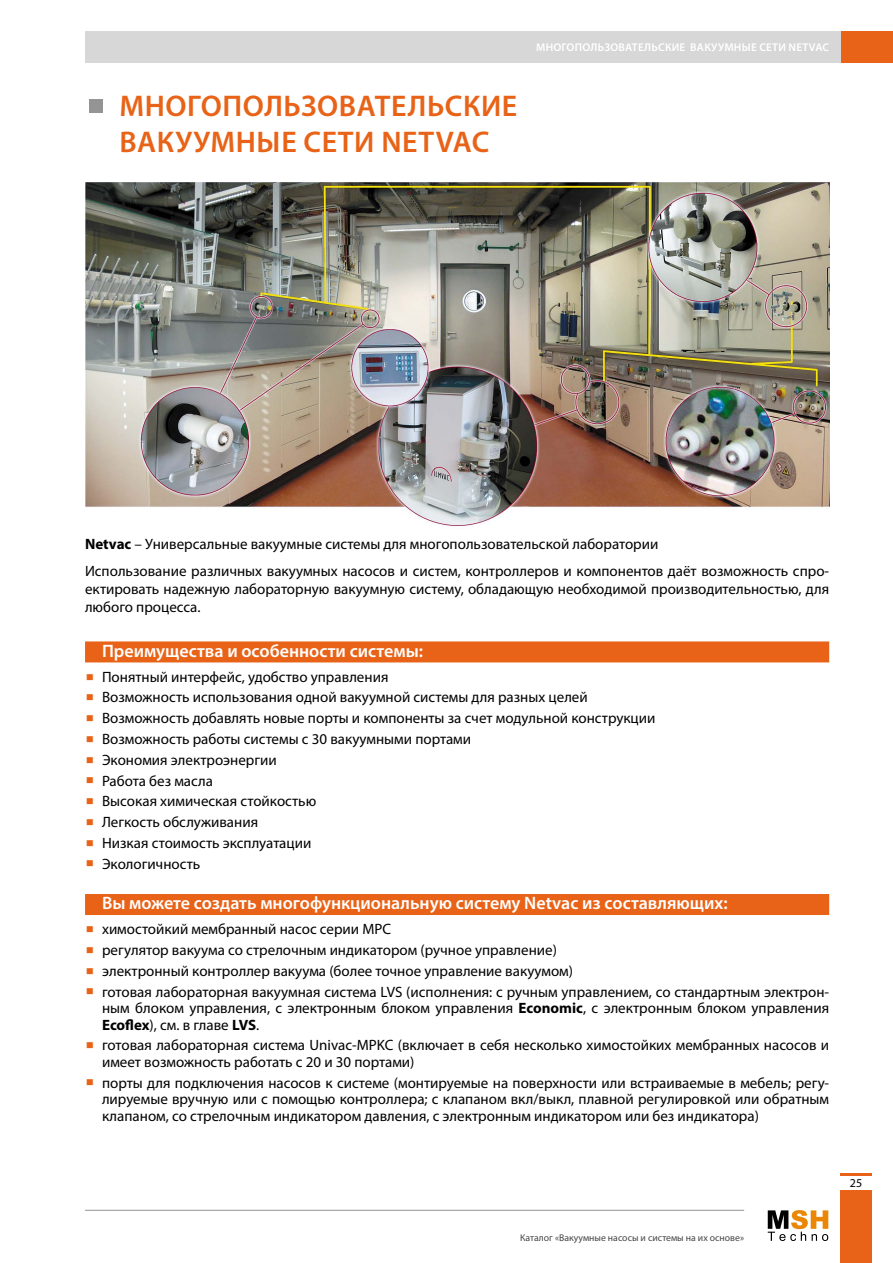
<style>
.page{position:relative;width:893px;height:1263px;background:#fff}
.page>*{position:absolute;margin:0;border:0;box-sizing:border-box;transform-origin:0 0}
.t1{font:600 30px/36px "Myriad Pro";letter-spacing:.05em;color:#e86317}
.t2{font:600 18px "Myriad Pro";color:#fff}
.t3{font:15px/16.5px "Myriad Pro";color:#000}
.t4{font:12px "Myriad Pro";color:#000}
.t5{font:600 11.25px "Myriad Pro";letter-spacing:.05em;color:#fff}
.t6{font:9.75px "Myriad Pro";color:#454545}
.s1{font-family:"Verdana";font-weight:400;font-size:60px;color:#949494}
.s2{font-weight:700}
.s3{font-family:"Verdana";font-size:27px;color:#e86317}
</style>
<div class="page">
<div style="left:840px;top:1191px;width:32px;height:72px;background:#e86317"></div>
<hr style="left:840px;top:1174px;width:32px;height:2px;background:#e86317">
<svg style="left:768px;top:1210px;width:60px;height:31px"></svg>
<hr style="left:85px;top:1210px;width:659px;height:1px;background:#949494">
<div style="left:840px;top:31px;width:53px;height:32px;background:#e86317"></div>
<div style="left:85px;top:31px;width:755px;height:32px;background:#d7d7d7"></div>
<img style="left:85px;top:183px;width:744px;height:343px">
<div style="left:85px;top:641px;width:744px;height:21px;background:#e86317"></div>
<div style="left:85px;top:894px;width:744px;height:21px;background:#e86317"></div>
<h1 class="t1" style="left:119px;top:87px;width:399px;text-indent:-34px"><span class="s1">▪</span> МНОГОПОЛЬЗОВАТЕЛЬСКИЕ<br>ВАКУУМНЫЕ СЕТИ NETVAC</h1>
<p class="t5" style="left:536px;top:40px;width:268px">МНОГОПОЛЬЗОВАТЕЛЬСКИЕ ВАКУУМНЫЕ СЕТИ NETVAC</p>
<p class="t3" style="left:85px;top:531px;width:746px;line-height:26.5px"><span class="s2">Netvac</span> – Универсальные вакуумные системы для многопользовательской лаборатории<br>Использование различных вакуумных насосов и систем, контроллеров и компонентов даёт возможность спро-</p>
<p class="t3" style="left:85px;top:579px;width:746px;line-height:18px">ектировать надежную лабораторную вакуумную систему, обладающую необходимой производительностью, для любого процесса.</p>
<p class="t2" style="left:102px;top:639px;width:322px">ПРЕИМУЩЕСТВА И ОСОБЕННОСТИ СИСТЕМЫ:</p>
<p class="t3" style="left:85px;top:668px;width:305px"><span class="s3">▪</span> Понятный интерфейс, удобство управления</p>
<p class="t3" style="left:85px;top:689px;width:504px"><span class="s3">▪</span> Возможность использования одной вакуумной системы для разных целей</p>
<p class="t3" style="left:85px;top:710px;width:572px"><span class="s3">▪</span> Возможность добавлять новые порты и компоненты за счет модульной конструкции</p>
<p class="t3" style="left:85px;top:730px;width:388px"><span class="s3">▪</span> Возможность работы системы с 30 вакуумными портами</p>
<p class="t3" style="left:85px;top:751px;width:193px"><span class="s3">▪</span> Экономия электроэнергии</p>
<p class="t3" style="left:85px;top:772px;width:130px"><span class="s3">▪</span> Работа без масла</p>
<p class="t3" style="left:85px;top:793px;width:233px"><span class="s3">▪</span> Высокая химическая стойкостью</p>
<p class="t3" style="left:85px;top:813px;width:175px"><span class="s3">▪</span> Легкость обслуживания</p>
<p class="t3" style="left:85px;top:834px;width:228px"><span class="s3">▪</span> Низкая стоимость эксплуатации</p>
<p class="t3" style="left:85px;top:855px;width:117px"><span class="s3">▪</span> Экологичность</p>
<p class="t2" style="left:102px;top:892px;width:627px">ВЫ МОЖЕТЕ СОЗДАТЬ МНОГОФУНКЦИОНАЛЬНУЮ СИСТЕМУ NETVAC ИЗ СОСТАВЛЯЮЩИХ:</p>
<p class="t3" style="left:85px;top:921px;width:308px"><span class="s3">▪</span> химостойкий мембранный насос серии MPC</p>
<p class="t3" style="left:85px;top:941px;width:473px"><span class="s3">▪</span> регулятор вакуума со стрелочным индикатором (ручное управление)</p>
<p class="t3" style="left:85px;top:962px;width:490px"><span class="s3">▪</span> электронный контроллер вакуума (более точное управление вакуумом)</p>
<p class="t3" style="left:102px;top:983px;width:729px;text-align:justify;text-indent:-17px"><span class="s3">▪</span> готовая лабораторная вакуумная система LVS (исполнения: с ручным управлением, со стандартным электрон&shy;ным блоком управления, с электронным блоком управления <span class="s2">Economic</span>, с электронным блоком управления <span class="s2">Ecoflex</span>), см. в главе <span class="s2">LVS</span>.</p>
<p class="t3" style="left:102px;top:1037px;width:729px;text-indent:-17px"><span class="s3">▪</span> готовая лабораторная система Univac-MPKC (включает в себя несколько химостойких мембранных насосов и имеет возможность работать с 20 и 30 портами)</p>
<p class="t3" style="left:102px;top:1074px;width:729px;text-align:justify;text-indent:-17px"><span class="s3">▪</span> порты для подключения насосов к системе (монтируемые на поверхности или встраиваемые в мебель; регу&shy;лируемые вручную или с помощью контроллера; с клапаном вкл/выкл, плавной регулировкой или обратным клапаном, со стрелочным индикатором давления, с электронным индикатором или без индикатора)</p>
<p class="t6" style="left:520px;top:1231px;width:225px">Каталог «Вакуумные насосы и системы на их основе»</p>
<p class="t4" style="left:850px;top:1175px;width:14px">25</p>
</div>
